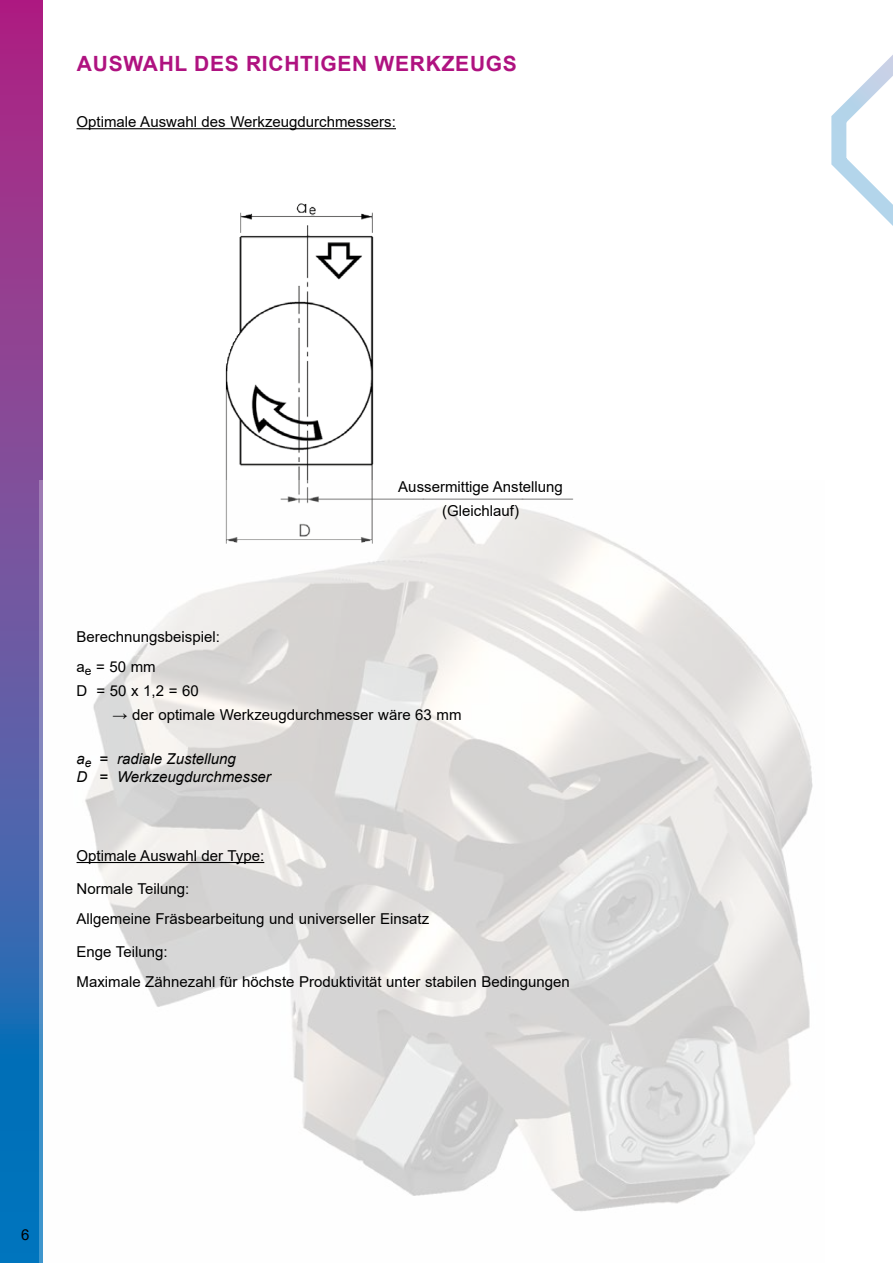
<style>
.page{position:relative;width:893px;height:1263px;background:#fff}
.page>*{position:absolute;margin:0;border:0;box-sizing:border-box;transform-origin:0 0}
.t1{font:700 21px "Arial";letter-spacing:.035em;color:#af1280}
.t2{font:15px/30px "Arial";color:#000}
.t3{font:italic 15px/18px "Arial";color:#000}
</style>
<div class="page">
<svg style="left:0;top:0;width:43px;height:1263px"></svg>
<img style="left:226px;top:203px;width:148px;height:278px">
<img style="left:39px;top:481px;width:774px;height:782px">
<svg style="left:831px;top:55px;width:62px;height:171px"></svg>
<hr style="left:77px;top:128px;width:319px;height:1px;background:#000">
<hr style="left:77px;top:862px;width:187px;height:1px;background:#000">
<h1 class="t1" style="left:77px;top:49px;width:442px">AUSWAHL DES RICHTIGEN WERKZEUGS</h1>
<p class="t2" style="left:77px;top:107px;width:321px">Optimale Auswahl des Werkzeugdurchmessers:</p>
<p class="t2" style="left:398px;top:474px;width:166px;line-height:24px;text-align:center">Aussermittige Anstellung (Gleichlauf)</p>
<p class="t2" style="left:77px;top:621px;width:145px">Berechnungsbeispiel: a<sub>e</sub> = 50 mm</p>
<p class="t2" style="left:77px;top:675px;width:124px">D = 50 x 1,2 = 60</p>
<p class="t2" style="left:113px;top:699px;width:351px">→ der optimale Werkzeugdurchmesser wäre 63 mm</p>
<p class="t3" style="left:77px;top:750px;width:196px">a<sub>e</sub> = radiale Zustellung<br>D = Werkzeugdurchmesser</p>
<p class="t2" style="left:77px;top:840px;width:189px">Optimale Auswahl der Type:</p>
<p class="t2" style="left:77px;top:873px;width:354px">Normale Teilung:<br>Allgemeine Fräsbearbeitung und universeller Einsatz</p>
<p class="t2" style="left:77px;top:936px;width:495px">Enge Teilung:<br>Maximale Zähnezahl für höchste Produktivität unter stabilen Bedingungen</p>
<p class="t2" style="left:21px;top:1220px;width:10px">6</p>
</div>
